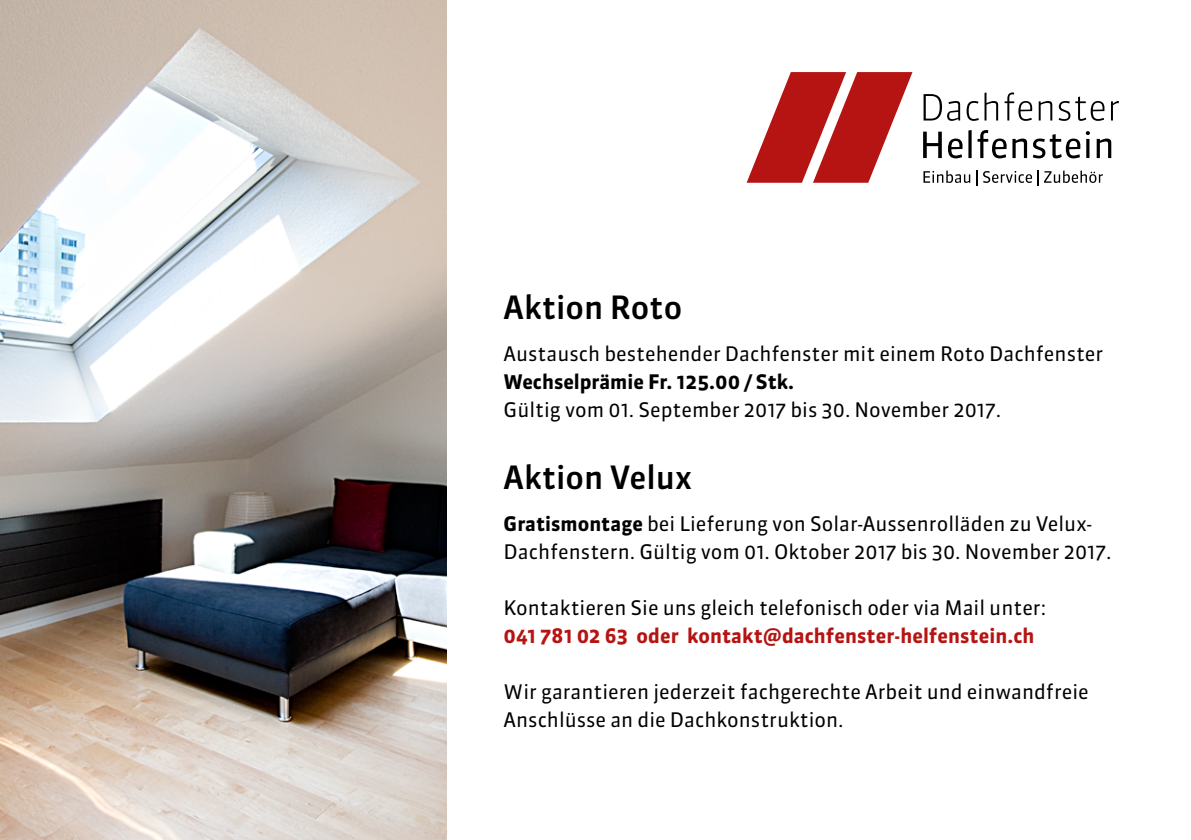
<style>
.page{position:relative;width:1191px;height:840px;background:#fff}
.page>*{position:absolute;margin:0;border:0;box-sizing:border-box;transform-origin:0 0}
.lauftext{font:500 32px "Sanuk";color:#000}
.lauftext-2{font:20px/28px "Sanuk OT";color:#000}
.lauftext-3{font:700 20px "Sanuk OT";letter-spacing:.005em;color:#b51412}
.s1{font-weight:700}
</style>
<div class="page">
<img style="left:0;top:0;width:447px;height:839px">
<svg style="left:923px;top:94px;width:37px;height:27px"></svg>
<svg style="left:966px;top:101px;width:12px;height:20px"></svg>
<svg style="left:984px;top:92px;width:14px;height:28px"></svg>
<svg style="left:1004px;top:92px;width:28px;height:29px"></svg>
<svg style="left:1038px;top:101px;width:14px;height:19px"></svg>
<svg style="left:1058px;top:96px;width:46px;height:25px"></svg>
<svg style="left:1111px;top:101px;width:8px;height:19px"></svg>
<svg style="left:923px;top:131px;width:18px;height:27px"></svg>
<svg style="left:948px;top:138px;width:14px;height:20px"></svg>
<hr style="left:968px;top:130px;width:3px;height:28px;background:#000">
<svg style="left:977px;top:130px;width:29px;height:28px"></svg>
<svg style="left:1012px;top:131px;width:78px;height:27px"></svg>
<svg style="left:1096px;top:138px;width:15px;height:20px"></svg>
<svg style="left:923px;top:170px;width:47px;height:13px"></svg>
<svg style="left:976px;top:170px;width:1px;height:16px"></svg>
<svg style="left:983px;top:170px;width:55px;height:16px"></svg>
<svg style="left:1044px;top:170px;width:58px;height:13px"></svg>
<svg style="left:746px;top:72px;width:166px;height:111px"></svg>
<p class="lauftext" style="left:503px;top:287px;width:180px">Aktion Roto</p>
<p class="lauftext-2" style="left:503px;top:339px;width:601px">Austausch bestehender Dachfenster mit einem Roto Dachfenster<br><span class="s1">Wechselprämie Fr. 125.00 / Stk.<br></span>Gültig vom 01. September 2017 bis 30. November 2017.</p>
<p class="lauftext" style="left:503px;top:457px;width:190px">Aktion Velux</p>
<p class="lauftext-2" style="left:503px;top:509px;width:609px"><span class="s1">Gratismontage</span> bei Lieferung von Solar-Aussenrolläden zu Velux-<br>Dachfenstern. Gültig vom 01. Oktober 2017 bis 30. November 2017.</p>
<p class="lauftext-2" style="left:503px;top:593px;width:544px">Kontaktieren Sie uns gleich telefonisch oder via Mail unter:</p>
<p class="lauftext-3" style="left:503px;top:623px;width:532px">041 781 02 63 oder kontakt@dachfenster-helfenstein.ch</p>
<p class="lauftext-2" style="left:503px;top:677px;width:587px">Wir garantieren jederzeit fachgerechte Arbeit und einwandfreie<br>Anschlüsse an die Dachkonstruktion.</p>
</div>
